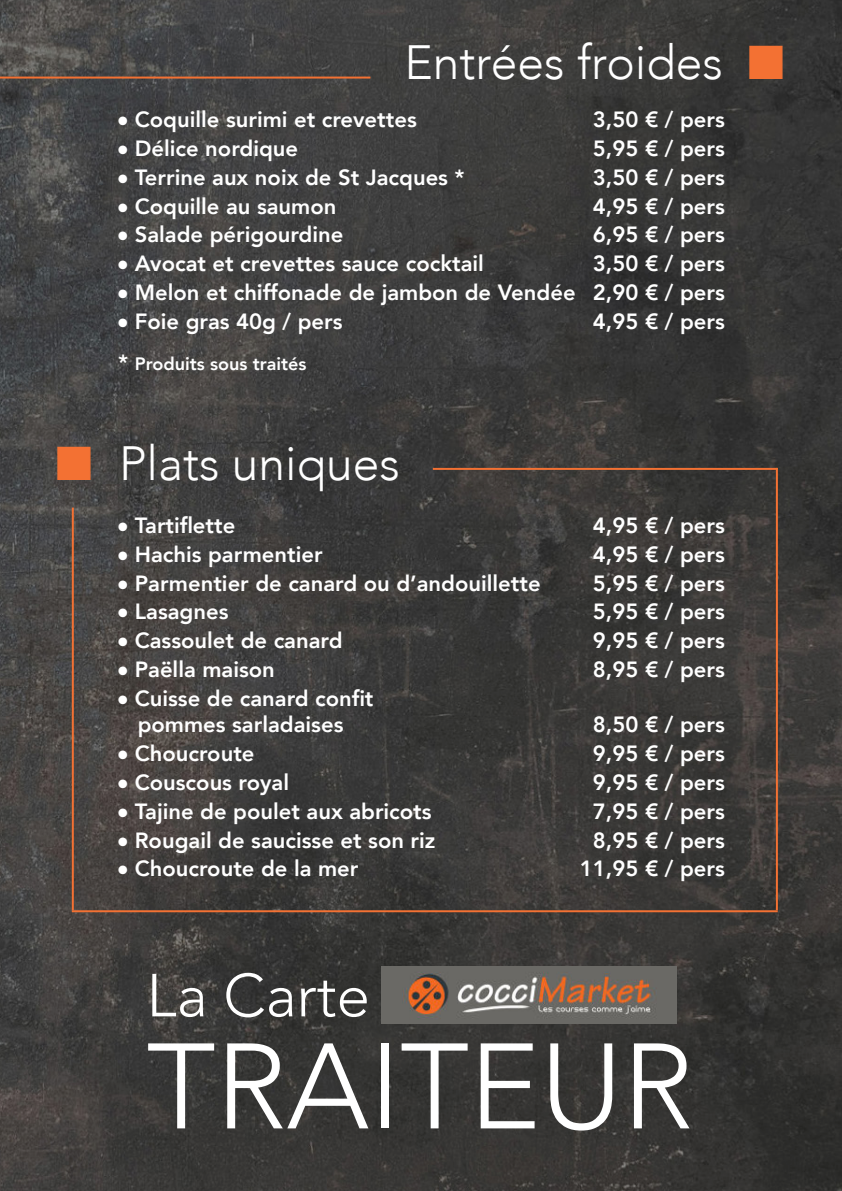
<style>
.page{position:relative;width:842px;height:1191px;background:#fff}
.page>*{position:absolute;margin:0;border:0;box-sizing:border-box;transform-origin:0 0}
.t1{font:300 120px "Avenir";color:#fff}
.t2{font:300 60px "Avenir";color:#fff}
.t3{font:300 48px "Avenir";color:#fff}
.t4{font:800 22px/26.4px "Avenir";color:#fff;text-align:center}
.t5{font:800 18px "Avenir";color:#fff}
.s1{color:#f37133}
.s2{font-size:22px}
</style>
<div class="page">
<img style="left:0;top:0;width:842px;height:1191px">
<hr style="left:0;top:77px;width:370px;height:2px;background:#f37133">
<hr style="left:72px;top:910px;width:706px;height:2px;background:#f37133">
<hr style="left:433px;top:468px;width:344px;height:2px;background:#f37133">
<img style="left:382px;top:967px;width:295px;height:56px">
<hr style="left:72px;top:507px;width:2px;height:403px;background:#f37133">
<hr style="left:776px;top:468px;width:2px;height:442px;background:#f37133">
<h3 class="t3" style="left:404px;top:42px;width:381px">Entrées froides <span class="s1">■</span></h3>
<p class="t4" style="left:118px;top:108px;width:300px">● Coquille surimi et crevettes</p>
<p class="t4" style="left:593px;top:108px;width:133px">3,50 € / pers</p>
<p class="t4" style="left:118px;top:137px;width:182px">● Délice nordique</p>
<p class="t4" style="left:593px;top:137px;width:133px">5,95 € / pers</p>
<p class="t4" style="left:118px;top:166px;width:348px">● Terrine aux noix de St Jacques *</p>
<p class="t4" style="left:593px;top:166px;width:133px">3,50 € / pers</p>
<p class="t4" style="left:118px;top:195px;width:220px">● Coquille au saumon</p>
<p class="t4" style="left:593px;top:195px;width:133px">4,95 € / pers</p>
<p class="t4" style="left:118px;top:223px;width:227px">● Salade périgourdine</p>
<p class="t4" style="left:593px;top:223px;width:133px">6,95 € / pers</p>
<p class="t4" style="left:118px;top:252px;width:367px">● Avocat et crevettes sauce cocktail</p>
<p class="t4" style="left:593px;top:252px;width:133px">3,50 € / pers</p>
<p class="t4" style="left:118px;top:281px;width:608px">● Melon et chiffonade de jambon de Vendée 2,90 € / pers</p>
<p class="t4" style="left:118px;top:310px;width:226px">● Foie gras 40g / pers</p>
<p class="t4" style="left:593px;top:310px;width:133px">4,95 € / pers</p>
<p class="t5" style="left:118px;top:356px;width:190px"><span class="s2">*</span> Produits sous traités</p>
<h3 class="t3" style="left:56px;top:443px;width:346px"><span class="s1">■</span> Plats uniques</h3>
<p class="t4" style="left:118px;top:512px;width:119px">● Tartiflette</p>
<p class="t4" style="left:593px;top:512px;width:133px">4,95 € / pers</p>
<p class="t4" style="left:118px;top:543px;width:206px">● Hachis parmentier</p>
<p class="t4" style="left:593px;top:543px;width:133px">4,95 € / pers</p>
<p class="t4" style="left:118px;top:571px;width:424px">● Parmentier de canard ou d’andouillette</p>
<p class="t4" style="left:593px;top:571px;width:133px">5,95 € / pers</p>
<p class="t4" style="left:118px;top:600px;width:112px">● Lasagnes</p>
<p class="t4" style="left:593px;top:600px;width:133px">5,95 € / pers</p>
<p class="t4" style="left:118px;top:629px;width:226px">● Cassoulet de canard</p>
<p class="t4" style="left:593px;top:629px;width:133px">9,95 € / pers</p>
<p class="t4" style="left:118px;top:658px;width:158px">● Paëlla maison</p>
<p class="t4" style="left:593px;top:658px;width:133px">8,95 € / pers</p>
<p class="t4" style="left:118px;top:685px;width:257px">● Cuisse de canard confit pommes sarladaises</p>
<p class="t4" style="left:593px;top:713px;width:133px">8,50 € / pers</p>
<p class="t4" style="left:118px;top:742px;width:138px">● Choucroute</p>
<p class="t4" style="left:593px;top:742px;width:133px">9,95 € / pers</p>
<p class="t4" style="left:118px;top:771px;width:172px">● Couscous royal</p>
<p class="t4" style="left:593px;top:771px;width:133px">9,95 € / pers</p>
<p class="t4" style="left:118px;top:799px;width:315px">● Tajine de poulet aux abricots</p>
<p class="t4" style="left:593px;top:799px;width:133px">7,95 € / pers</p>
<p class="t4" style="left:118px;top:828px;width:319px">● Rougail de saucisse et son riz</p>
<p class="t4" style="left:593px;top:828px;width:133px">8,95 € / pers</p>
<p class="t4" style="left:118px;top:857px;width:242px">● Choucroute de la mer</p>
<p class="t4" style="left:580px;top:857px;width:146px">11,95 € / pers</p>
<h2 class="t2" style="left:147px;top:970px;width:225px">La Carte</h2>
<h1 class="t1" style="left:147px;top:1036px;width:548px">TRAITEUR</h1>
</div>
